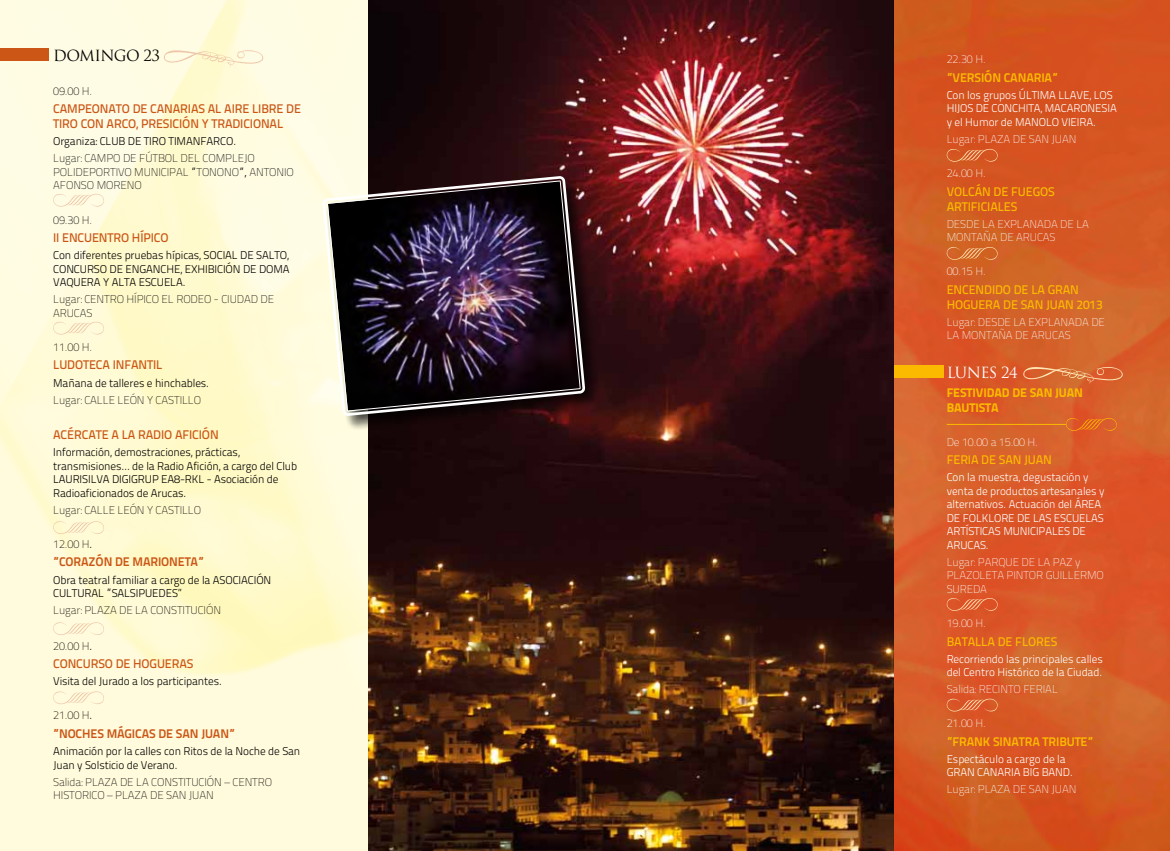
<style>
.page{position:relative;width:1170px;height:851px;background:#fff}
.page>*{position:absolute;margin:0;border:0;box-sizing:border-box;transform-origin:0 0}
.t1{font:15px "Trajan Pro";letter-spacing:-.04em;color:#000}
.t2{font:15px "Trajan Pro";letter-spacing:-.04em;color:#fff}
.t3{font:500 12.5px/15px "Titillium Text 22 L";letter-spacing:-.01em;color:#cb5616}
.t4{font:500 12.5px/15px "Titillium Text 22 L";letter-spacing:-.01em;color:#fbba00}
.t5{font:700 12.5px "Titillium Text 22 L";letter-spacing:-.01em;color:#cb5616}
.t6{font:700 12.5px "Titillium Text 22 L";letter-spacing:-.01em;color:#fbba00}
.t7{font:800 12.5px/15px "Titillium Text 22 L";letter-spacing:-.01em;color:#fbba00}
.t8{font:300 11.25px/13.5px "Titillium Text 22 L";letter-spacing:-.01em;color:#000}
.t9{font:300 11.25px/13.5px "Titillium Text 22 L";letter-spacing:-.01em;color:#fff}
.t10{font:100 11.25px/13.5px "Titillium Text 22 L";letter-spacing:-.01em;color:#000}
.t11{font:100 11.25px/13.5px "Titillium Text 22 L";letter-spacing:-.01em;color:#fff}
.s1{font-family:"Frutiger";font-weight:300;font-stretch:condensed}
.s2{font-weight:300}
.s3{font-family:"Frutiger";font-stretch:condensed}
</style>
<div class="page">
<img style="left:0;top:0;width:369px;height:850px">
<img style="left:893px;top:0;width:276px;height:850px">
<img style="left:369px;top:0;width:524px;height:850px">
<div style="left:324px;top:178px;width:275px;height:253px;background:#000;opacity:.75"></div>
<svg style="left:321px;top:176px;width:264px;height:238px;background:#8d7c74"></svg>
<img style="left:326px;top:181px;width:255px;height:248px">
<svg style="left:53px;top:194px;width:51px;height:12px"></svg>
<svg style="left:53px;top:322px;width:51px;height:12px"></svg>
<svg style="left:53px;top:521px;width:51px;height:13px"></svg>
<svg style="left:53px;top:622px;width:51px;height:13px"></svg>
<svg style="left:53px;top:691px;width:51px;height:13px"></svg>
<svg style="left:164px;top:50px;width:99px;height:17px;background:#fcf2d2"></svg>
<svg style="left:946px;top:149px;width:51px;height:13px"></svg>
<svg style="left:946px;top:247px;width:51px;height:13px"></svg>
<svg style="left:946px;top:698px;width:51px;height:13px"></svg>
<svg style="left:946px;top:598px;width:51px;height:12px"></svg>
<svg style="left:1023px;top:367px;width:99px;height:16px;background:#dc7641"></svg>
<div style="left:893px;top:365px;width:50px;height:13px;background:#fbba00"></div>
<div style="left:0;top:48px;width:49px;height:13px;background:#cb5616"></div>
<svg style="left:1065px;top:418px;width:51px;height:13px"></svg>
<hr style="left:946px;top:424px;width:119px;height:1px;background:#fbba00">
<h1 class="t1" style="left:53px;top:46px;width:108px">DOMINGO 23</h1>
<p class="t10" style="left:53px;top:84px;width:41px">09.00 H.</p>
<p class="t3" style="left:53px;top:101px;width:249px">CAMPEONATO DE CANARIAS AL AIRE LIBRE DE<br>TIRO CON ARCO, PRESICIÓN Y TRADICIONAL</p>
<p class="t8" style="left:53px;top:134px;width:184px">Organiza: CLUB DE TIRO TIMANFARCO.</p>
<p class="t10" style="left:53px;top:151px;width:242px">Lugar: CAMPO DE FÚTBOL DEL COMPLEJO<br>POLIDEPORTIVO MUNICIPAL <span class="s1">”</span>TONONO<span class="s1">”,</span> ANTONIO<br>AFONSO MORENO</p>
<p class="t10" style="left:53px;top:212px;width:41px">09.30 H.</p>
<p class="t3" style="left:53px;top:229px;width:117px">II ENCUENTRO HÍPICO</p>
<p class="t8" style="left:53px;top:248px;width:238px;text-align:justify">Con diferentes pruebas hípicas, SOCIAL DE SALTO, CONCURSO DE ENGANCHE, EXHIBICIÓN DE DOMA VAQUERA Y ALTA ESCUELA.</p>
<p class="t10" style="left:53px;top:292px;width:222px">Lugar: CENTRO HÍPICO EL RODEO - CIUDAD DE<br>ARUCAS</p>
<p class="t10" style="left:53px;top:339px;width:41px">11.00 H.</p>
<p class="t3" style="left:53px;top:357px;width:111px">LUDOTECA INFANTIL</p>
<p class="t8" style="left:53px;top:375px;width:157px">Mañana de talleres e hinchables.</p>
<p class="t10" style="left:53px;top:392px;width:149px">Lugar: CALLE LEÓN Y CASTILLO</p>
<p class="t3" style="left:53px;top:426px;width:167px">ACÉRCATE A LA RADIO AFICIÓN</p>
<p class="t8" style="left:53px;top:445px;width:245px">Información, demostraciones, prácticas, transmisiones… de la Radio Afición, a cargo del Club LAURISILVA DIGIGRUP EA8-RKL - Asociación de Radioaficionados de Arucas.</p>
<p class="t10" style="left:53px;top:502px;width:149px">Lugar: CALLE LEÓN Y CASTILLO</p>
<p class="t10" style="left:53px;top:536px;width:41px">12.00 H<span class="s2">.</span></p>
<p class="t5" style="left:53px;top:552px;width:152px">”CORAZÓN DE MARIONETA”</p>
<p class="t8" style="left:53px;top:572px;width:220px">Obra teatral familiar a cargo de la ASOCIACIÓN<br>CULTURAL <span class="s3">”</span>SALSIPUEDES”</p>
<p class="t10" style="left:53px;top:602px;width:169px">Lugar: PLAZA DE LA CONSTITUCIÓN</p>
<p class="t10" style="left:53px;top:638px;width:41px">20.00 H<span class="s2">.</span></p>
<p class="t3" style="left:53px;top:655px;width:142px">CONCURSO DE HOGUERAS</p>
<p class="t8" style="left:53px;top:674px;width:170px">Visita del Jurado a los participantes.</p>
<p class="t10" style="left:53px;top:708px;width:41px">21.00 H<span class="s2">.</span></p>
<p class="t5" style="left:53px;top:723px;width:183px">”NOCHES MÁGICAS DE SAN JUAN”</p>
<p class="t8" style="left:53px;top:743px;width:249px">Animación por la calles con Ritos de la Noche de San<br>Juan y Solsticio de Verano.</p>
<p class="t10" style="left:53px;top:774px;width:220px">Salida: PLAZA DE LA CONSTITUCIÓN – CENTRO<br>HISTORICO – PLAZA DE SAN JUAN</p>
<p class="t11" style="left:946px;top:52px;width:41px">22.30 H.</p>
<p class="t6" style="left:946px;top:68px;width:113px">”VERSIÓN CANARIA”</p>
<p class="t9" style="left:946px;top:87px;width:171px">Con los grupos ÚLTIMA LLAVE, LOS<br>HIJOS DE CONCHITA, MACARONESIA y el Humor de MANOLO VIEIRA.</p>
<p class="t11" style="left:946px;top:132px;width:131px">Lugar: PLAZA DE SAN JUAN</p>
<p class="t11" style="left:946px;top:166px;width:41px">24.00 H.</p>
<p class="t4" style="left:946px;top:183px;width:109px">VOLCÁN DE FUEGOS<br>ARTIFICIALES</p>
<p class="t11" style="left:946px;top:216px;width:144px">DESDE LA EXPLANADA DE LA<br>MONTAÑA DE ARUCAS</p>
<p class="t11" style="left:946px;top:264px;width:41px">00.15 H.</p>
<p class="t4" style="left:946px;top:281px;width:157px">ENCENDIDO DE LA GRAN<br>HOGUERA DE SAN JUAN 2013</p>
<p class="t11" style="left:946px;top:314px;width:160px">Lugar: DESDE LA EXPLANADA DE<br>LA MONTAÑA DE ARUCAS</p>
<h1 class="t2" style="left:946px;top:363px;width:72px">LUNES 24</h1>
<p class="t7" style="left:946px;top:384px;width:138px">FESTIVIDAD DE SAN JUAN<br>BAUTISTA</p>
<p class="t11" style="left:946px;top:434px;width:93px">De 10.00 a 15.00 H.</p>
<p class="t4" style="left:946px;top:451px;width:107px">FERIA DE SAN JUAN</p>
<p class="t9" style="left:946px;top:470px;width:159px">Con la muestra, degustación y venta de productos artesanales y alternativos. Actuación del ÁREA<br>DE FOLKLORE DE LAS ESCUELAS<br>ARTÍSTICAS MUNICIPALES DE<br>ARUCAS.</p>
<p class="t11" style="left:946px;top:554px;width:159px">Lugar: PARQUE DE LA PAZ y<br>PLAZOLETA PINTOR GUILLERMO<br>SUREDA</p>
<p class="t11" style="left:946px;top:615px;width:41px">19.00 H.</p>
<p class="t4" style="left:946px;top:633px;width:112px">BATALLA DE FLORES</p>
<p class="t9" style="left:946px;top:651px;width:158px">Recorriendo las principales calles del Centro Histórico de la Ciudad.</p>
<p class="t11" style="left:946px;top:681px;width:113px">Salida: RECINTO FERIAL</p>
<p class="t11" style="left:946px;top:716px;width:41px">21.00 H.</p>
<p class="t6" style="left:946px;top:731px;width:148px">”FRANK SINATRA TRIBUTE”</p>
<p class="t9" style="left:946px;top:751px;width:128px">Espectáculo a cargo de la<br>GRAN CANARIA BIG BAND.</p>
<p class="t11" style="left:946px;top:782px;width:131px">Lugar: PLAZA DE SAN JUAN</p>
</div>
